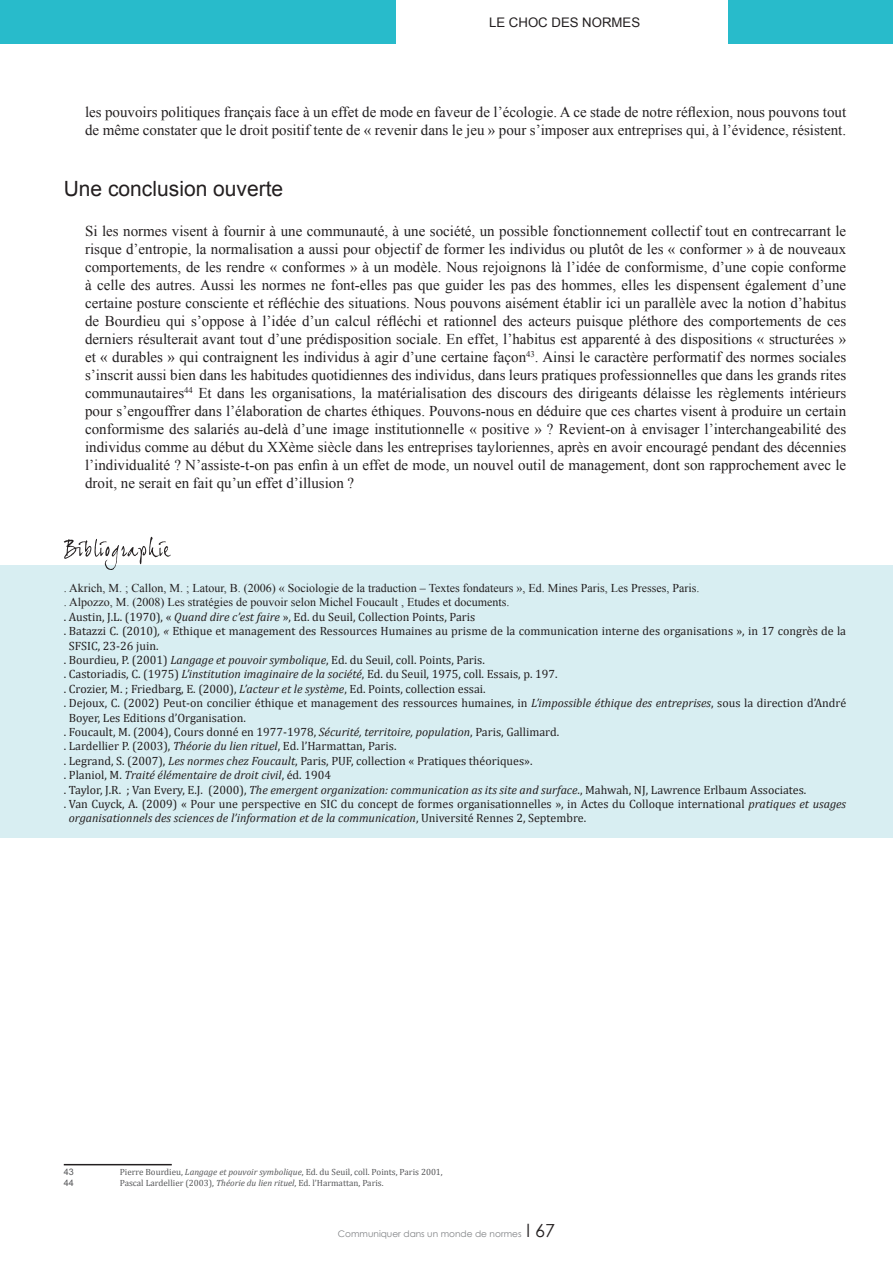
<style>
.page{position:relative;width:893px;height:1263px;background:#fff}
.page>*{position:absolute;margin:0;border:0;box-sizing:border-box;transform-origin:0 0}
.t1{font:21px "Arial";color:#231f20}
.t2{font:15px/18px "Times New Roman";color:#231f20}
.t3{font:13.2px "Arial";color:#231f20}
.t4{font:12px "Cambria";color:#231f20}
.t5{font:12px/14.4px "Times New Roman";color:#231f20}
.t6{font:italic 12px "Cambria";color:#231f20}
.t7{font:9px "Cambria";color:#57585a}
.t8{font:9px "Century Gothic";color:#808285}
.t9{font:9px "Arial";color:#57585a}
.s1{font-style:italic}
.s2{font-style:normal}
.s3{font-size:18px;color:#231f20}
</style>
<div class="page">
<div style="left:0;top:566px;width:893px;height:272px;background:#d8eef2"></div>
<svg style="left:64px;top:537px;width:107px;height:33px"></svg>
<hr style="left:64px;top:1164px;width:108px;height:1px;background:#231f20">
<div style="left:0;top:0;width:395px;height:43px;background:#28bbcb"></div>
<div style="left:728px;top:0;width:165px;height:43px;background:#28bbcb"></div>
<p class="t3" style="left:489px;top:14px;width:153px">LE CHOC DES NORMES</p>
<p class="t2" style="left:85px;top:102px;width:763px">les pouvoirs politiques français face à un effet de mode en faveur de l’écologie. A ce stade de notre réflexion, nous pouvons tout de même constater que le droit positif tente de « revenir dans le jeu » pour s’imposer aux entreprises qui, à l’évidence, résistent.</p>
<h1 class="t1" style="left:64px;top:174px;width:221px">Une conclusion ouverte</h1>
<p class="t2" style="left:85px;top:221px;width:763px;text-align:justify">Si les normes visent à fournir à une communauté, à une société, un possible fonctionnement collectif tout en contrecarrant le risque d’entropie, la normalisation a aussi pour objectif de former les individus ou plutôt de les « conformer » à de nouveaux comportements, de les rendre « conformes » à un modèle. Nous rejoignons là l’idée de conformisme, d’une copie conforme à celle des autres. Aussi les normes ne font-elles pas que guider les pas des hommes, elles les dispensent également d’une certaine posture consciente et réfléchie des situations. Nous pouvons aisément établir ici un parallèle avec la notion d’habitus de Bourdieu qui s’oppose à l’idée d’un calcul réfléchi et rationnel des acteurs puisque pléthore des comportements de ces derniers résulterait avant tout d’une prédisposition sociale. En effet, l’habitus est apparenté à des dispositions « structurées » et « durables » qui contraignent les individus à agir d’une certaine façon<sup>43</sup>. Ainsi le caractère performatif des normes sociales s’inscrit aussi bien dans les habitudes quotidiennes des individus, dans leurs pratiques professionnelles que dans les grands rites communautaires<sup>44</sup> Et dans les organisations, la matérialisation des discours des dirigeants délaisse les règlements intérieurs pour s’engouffrer dans l’élaboration de chartes éthiques. Pouvons-nous en déduire que ces chartes visent à produire un certain conformisme des salariés au-delà d’une image institutionnelle « positive » ? Revient-on à envisager l’interchangeabilité des individus comme au début du XXème siècle dans les entreprises tayloriennes, après en avoir encouragé pendant des décennies l’individualité ? N’assiste-t-on pas enfin à un effet de mode, un nouvel outil de management, dont son rapprochement avec le droit, ne serait en fait qu’un effet d’illusion ?</p>
<p class="t5" style="left:64px;top:580px;width:637px">. Akrich, M. ; Callon, M. ; Latour, B. (2006) « Sociologie de la traduction – Textes fondateurs », Ed. Mines Paris, Les Presses, Paris. . Alpozzo, M. (2008) Les stratégies de pouvoir selon Michel Foucault , Etudes et documents.</p>
<p class="t4" style="left:64px;top:610px;width:413px">. Austin, J.L. (1970), « <span class="s1">Quand dire c’est faire</span> », Ed. du Seuil, Collection Points, Paris</p>
<p class="t4" style="left:64px;top:624px;width:784px">. Batazzi C. (2010)<span class="s1">, «</span> Ethique et management des Ressources Humaines au prisme de la communication interne des organisations », in 17 congrès de la</p>
<p class="t4" style="left:69px;top:638px;width:91px">SFSIC, 23-26 juin.</p>
<p class="t4" style="left:64px;top:653px;width:423px">. Bourdieu, P. (2001) <span class="s1">Langage et pouvoir symbolique</span>, Ed. du Seuil, coll. Points, Paris.</p>
<p class="t4" style="left:64px;top:667px;width:495px">. Castoriadis, C. (1975) <span class="s1">L’institution imaginaire de la société</span>, Ed. du Seuil, 1975, coll. Essais, p. 197.</p>
<p class="t4" style="left:64px;top:682px;width:423px">. Crozier, M. ; Friedbarg, E. (2000), <span class="s1">L’acteur et le système</span>, Ed. Points, collection essai.</p>
<p class="t4" style="left:64px;top:696px;width:784px">. Dejoux, C. (2002) Peut-on concilier éthique et management des ressources humaines, in <span class="s1">L’impossible éthique des entreprises</span>, sous la direction d’André</p>
<p class="t4" style="left:69px;top:710px;width:178px">Boyer, Les Editions d’Organisation.</p>
<p class="t4" style="left:64px;top:725px;width:497px">. Foucault, M. (2004), Cours donné en 1977-1978, <span class="s1">Sécurité, territoire, population</span>, Paris, Gallimard.</p>
<p class="t4" style="left:64px;top:739px;width:334px">. Lardellier P. (2003), <span class="s1">Théorie du lien rituel</span>, Ed. l’Harmattan, Paris.</p>
<p class="t4" style="left:64px;top:754px;width:470px">. Legrand, S. (2007), <span class="s1">Les normes chez Foucault</span>, Paris, PUF, collection « Pratiques théoriques».</p>
<p class="t6" style="left:64px;top:767px;width:269px"><span class="s2">. Planiol, M.</span> Traité élémentaire de droit civil<span class="s2">, éd. 1904</span></p>
<p class="t4" style="left:64px;top:782px;width:744px">. Taylor, J.R. ; Van Every, E.J. (2000), <span class="s1">The emergent organization: communication as its site and surface</span>., Mahwah, NJ, Lawrence Erlbaum Associates.</p>
<p class="t4" style="left:64px;top:797px;width:784px">. Van Cuyck, A. (2009) « Pour une perspective en SIC du concept de formes organisationnelles », in Actes du Colloque international <span class="s1">pratiques et usages</span></p>
<p class="t6" style="left:69px;top:810px;width:519px">organisationnels des sciences de l’information et de la communication<span class="s2">, Université Rennes 2, Septembre.</span></p>
<p class="t9" style="left:64px;top:1166px;width:12px">43</p>
<p class="t7" style="left:120px;top:1167px;width:325px">Pierre Bourdieu, <span class="s1">Langage et pouvoir symbolique</span>, Ed. du Seuil, coll. Points, Paris 2001,</p>
<p class="t9" style="left:64px;top:1177px;width:12px">44</p>
<p class="t7" style="left:120px;top:1178px;width:265px">Pascal Lardellier (2003), <span class="s1">Théorie du lien rituel</span>, Ed. l’Harmattan, Paris.</p>
<p class="t8" style="left:338px;top:1227px;width:218px">Communiquer dans un monde de normes <span class="s3">l 67</span></p>
</div>
